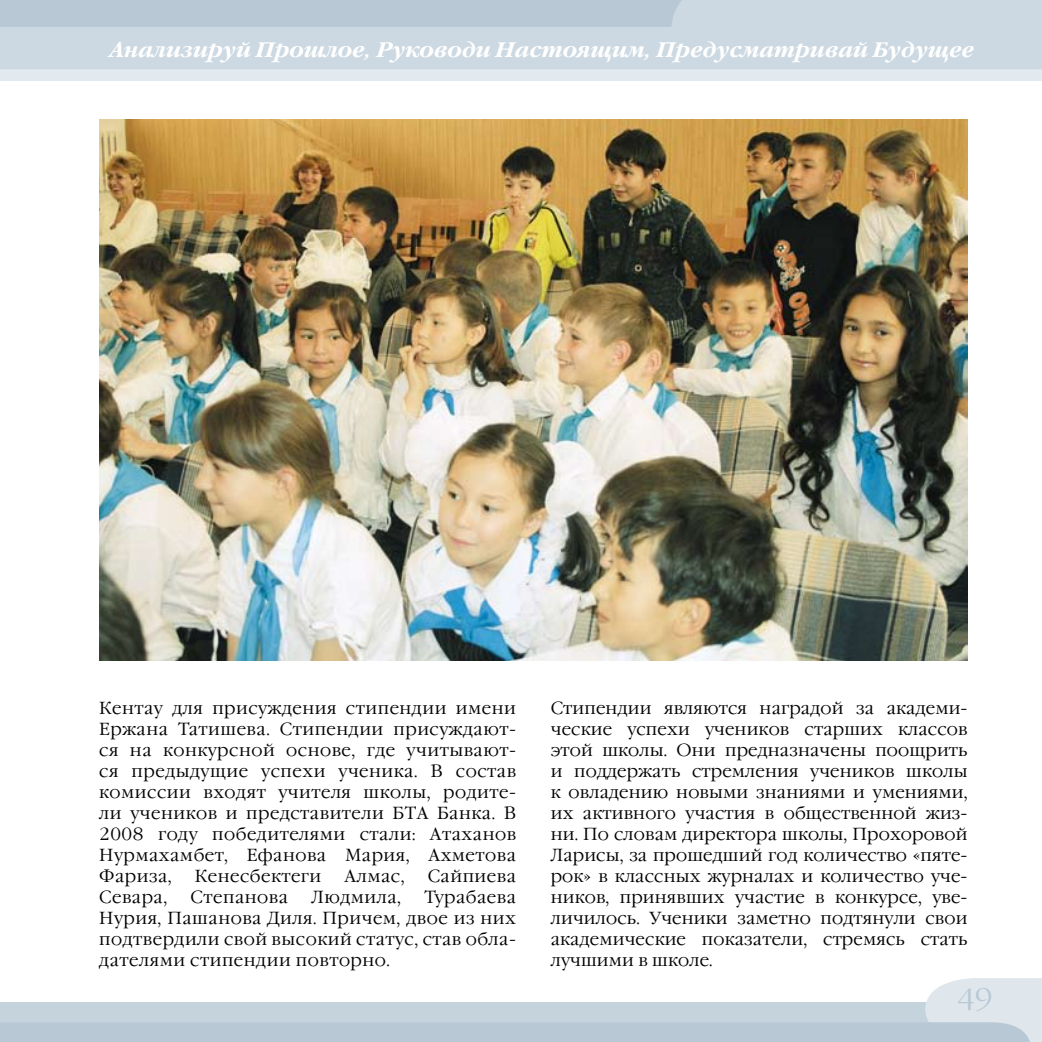
<style>
.page{position:relative;width:1042px;height:1042px;background:#fff}
.page>*{position:absolute;margin:0;border:0;box-sizing:border-box;transform-origin:0 0}
.t1{font:300 28px "DS Garamond";color:#b8c8d5}
.t2{font:italic 700 21px "DS Garamond";letter-spacing:.01em;color:#fff}
.t3{font:300 17.5px/21px "DS Garamond";letter-spacing:.03em;color:#000;text-align:justify}
</style>
<div class="page">
<div style="left:0;top:0;width:1042px;height:81px;background:#e3eaef"></div>
<div style="left:721px;top:0;width:321px;height:69px;background:#ccd9e2"></div>
<svg style="left:0;top:0;width:721px;height:69px;background:#c4d2dd"></svg>
<svg style="left:0;top:978px;width:1042px;height:64px"></svg>
<img style="left:99px;top:119px;width:868px;height:542px">
<p class="t2" style="left:111px;top:38px;width:865px">Анализируй Прошлое, Руководи Настоящим, Предусматривай Будущее</p>
<p class="t3" style="left:99px;top:698px;width:418px">Кентау для присуждения стипендии имени Ержана Татишева. Стипендии присуждают&shy;ся на конкурсной основе, где учитывают&shy;ся предыдущие успехи ученика. В состав комиссии входят учителя школы, родите&shy;ли учеников и представители БТА Банка. В 2008 году победителями стали: Атаханов Нурмахамбет, Ефанова Мария, Ахметова Фариза,</p>
<p class="t3" style="left:195px;top:866px;width:128px">Кенесбектеги</p>
<p class="t3" style="left:345px;top:866px;width:61px">Алмас,</p>
<p class="t3" style="left:428px;top:866px;width:90px">Сайпиева</p>
<p class="t3" style="left:99px;top:887px;width:418px;text-indent:325px">Турабаева Нурия, Пашанова Диля. Причем, двое из них подтвердили свой высокий статус, став обла&shy;дателями стипендии повторно.</p>
<p class="t3" style="left:99px;top:887px;width:69px">Севара,</p>
<p class="t3" style="left:191px;top:887px;width:99px">Степанова</p>
<p class="t3" style="left:311px;top:887px;width:91px">Людмила,</p>
<p class="t3" style="left:551px;top:698px;width:418px">Стипендии являются наградой за академи&shy;ческие успехи учеников старших классов этой школы. Они предназначены поощрить и поддержать стремления учеников школы к овладению новыми знаниями и умениями, их активного участия в общественной жиз&shy;ни. По словам директора школы, Прохоровой Ларисы, за прошедший год количество «пяте&shy;рок» в классных журналах и количество уче&shy;ников, принявших участие в конкурсе, уве&shy;личилось. Ученики заметно подтянули свои академические показатели, стремясь стать лучшими в школе.</p>
<h1 class="t1" style="left:958px;top:983px;width:36px">49</h1>
</div>
